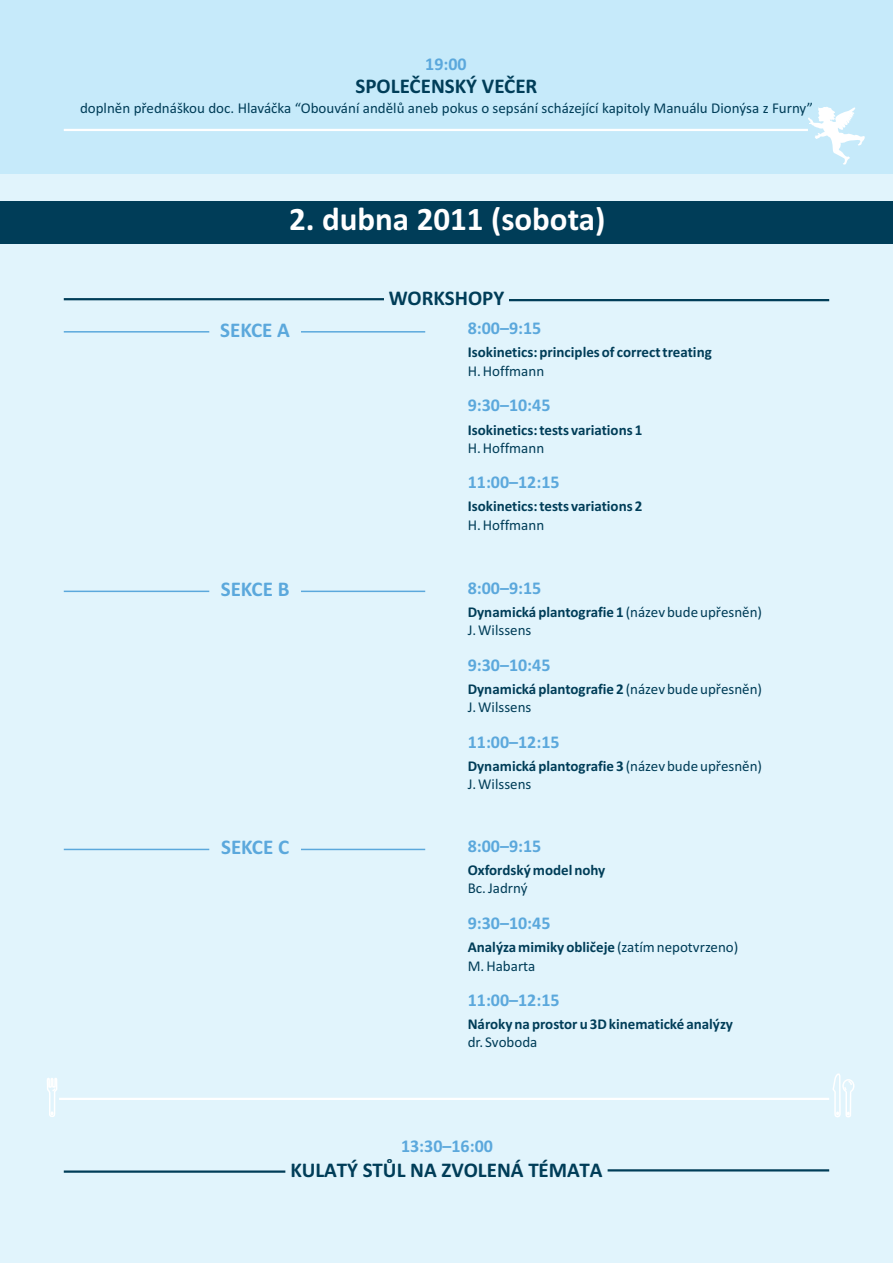
<style>
.page{position:relative;width:893px;height:1263px;background:#fff}
.page>*{position:absolute;margin:0;border:0;box-sizing:border-box;transform-origin:0 0}
.t1{font:700 33px "Calibri";color:#fff}
.t2{font:700 21px "Calibri";color:#003d58}
.t3{font:700 21px "Calibri";color:#5ba8dc}
.t4{font:700 18px "Calibri";color:#5ba8dc}
.t5{font:15px/18.3px "Calibri";color:#003d58}
.t6{font:700 15px "Calibri";color:#003d58}
.s1{font-weight:700}
</style>
<div class="page">
<div style="left:0;top:172px;width:893px;height:1091px;background:#e1f4fc"></div>
<div style="left:0;top:0;width:893px;height:173px;background:#c6eafa"></div>
<div style="left:0;top:201px;width:893px;height:43px;background:#003d58"></div>
<hr style="left:301px;top:331px;width:124px;height:2px;background:#5ba8dc">
<hr style="left:301px;top:591px;width:124px;height:1px;background:#5ba8dc">
<hr style="left:301px;top:849px;width:124px;height:1px;background:#5ba8dc">
<hr style="left:64px;top:331px;width:145px;height:2px;background:#5ba8dc">
<hr style="left:64px;top:591px;width:145px;height:1px;background:#5ba8dc">
<hr style="left:64px;top:849px;width:145px;height:1px;background:#5ba8dc">
<hr style="left:64px;top:129px;width:744px;height:2px;background:#fff">
<hr style="left:64px;top:298px;width:320px;height:2px;background:#003d58">
<hr style="left:64px;top:1170px;width:221px;height:3px;background:#003d58">
<hr style="left:608px;top:1169px;width:221px;height:2px;background:#003d58">
<hr style="left:509px;top:299px;width:320px;height:2px;background:#003d58">
<svg style="left:808px;top:107px;width:57px;height:58px"></svg>
<svg style="left:832px;top:1073px;width:23px;height:45px"></svg>
<svg style="left:47px;top:1078px;width:11px;height:39px"></svg>
<hr style="left:59px;top:1098px;width:770px;height:2px;background:#fff">
<p class="t4" style="left:425px;top:57px;width:43px">19:00</p>
<h2 class="t2" style="left:355px;top:77px;width:183px">SPOLEÈENSKÝ VEÈER</h2>
<p class="t5" style="left:80px;top:100px;width:734px">doplnìn pøednáškou doc. Hlaváèka “Obouvání andìlù aneb pokus o sepsání scházející kapitoly Manuálu Dionýsa z Furny”</p>
<h1 class="t1" style="left:289px;top:206px;width:318px">2. dubna 2011 (sobota)</h1>
<h2 class="t2" style="left:389px;top:289px;width:117px">WORKSHOPY</h2>
<h2 class="t3" style="left:220px;top:321px;width:71px">SEKCE A</h2>
<p class="t4" style="left:468px;top:321px;width:75px">8:00–9:15</p>
<p class="t6" style="left:468px;top:346px;width:246px">Isokinetics: principles of correct treating</p>
<p class="t5" style="left:468px;top:363px;width:78px">H. Hoffmann</p>
<p class="t4" style="left:468px;top:398px;width:84px">9:30–10:45</p>
<p class="t6" style="left:468px;top:423px;width:176px">Isokinetics: tests variations 1</p>
<p class="t5" style="left:468px;top:440px;width:78px">H. Hoffmann</p>
<p class="t4" style="left:468px;top:475px;width:93px">11:00–12:15</p>
<p class="t6" style="left:468px;top:500px;width:176px">Isokinetics: tests variations 2</p>
<p class="t5" style="left:468px;top:517px;width:78px">H. Hoffmann</p>
<h2 class="t3" style="left:221px;top:580px;width:70px">SEKCE B</h2>
<p class="t4" style="left:468px;top:580px;width:75px">8:00–9:15</p>
<p class="t5" style="left:468px;top:604px;width:296px"><span class="s1">Dynamická plantografie 1</span> (název bude upøesnìn)<br>J. Wilssens</p>
<p class="t4" style="left:468px;top:657px;width:84px">9:30–10:45</p>
<p class="t5" style="left:468px;top:681px;width:296px"><span class="s1">Dynamická plantografie 2</span> (název bude upøesnìn)<br>J. Wilssens</p>
<p class="t4" style="left:468px;top:734px;width:93px">11:00–12:15</p>
<p class="t5" style="left:468px;top:758px;width:296px"><span class="s1">Dynamická plantografie 3</span> (název bude upøesnìn)<br>J. Wilssens</p>
<h2 class="t3" style="left:221px;top:838px;width:70px">SEKCE C</h2>
<p class="t4" style="left:468px;top:838px;width:75px">8:00–9:15</p>
<p class="t6" style="left:468px;top:864px;width:139px">Oxfordský model nohy</p>
<p class="t5" style="left:468px;top:880px;width:61px">Bc. Jadrný</p>
<p class="t4" style="left:468px;top:915px;width:84px">9:30–10:45</p>
<p class="t5" style="left:468px;top:939px;width:272px"><span class="s1">Analýza mimiky oblièeje</span> (zatímnepotvrzeno)<br>M. Habarta</p>
<p class="t4" style="left:468px;top:992px;width:93px">11:00–12:15</p>
<p class="t6" style="left:468px;top:1018px;width:267px">Nároky na prostor u 3D kinematické analýzy</p>
<p class="t5" style="left:468px;top:1034px;width:71px">dr. Svoboda</p>
<p class="t4" style="left:401px;top:1139px;width:93px">13:30–16:00</p>
<h2 class="t2" style="left:290px;top:1162px;width:314px">KULATÝ STÙL NA ZVOLENÁ TÉMATA</h2>
</div>
